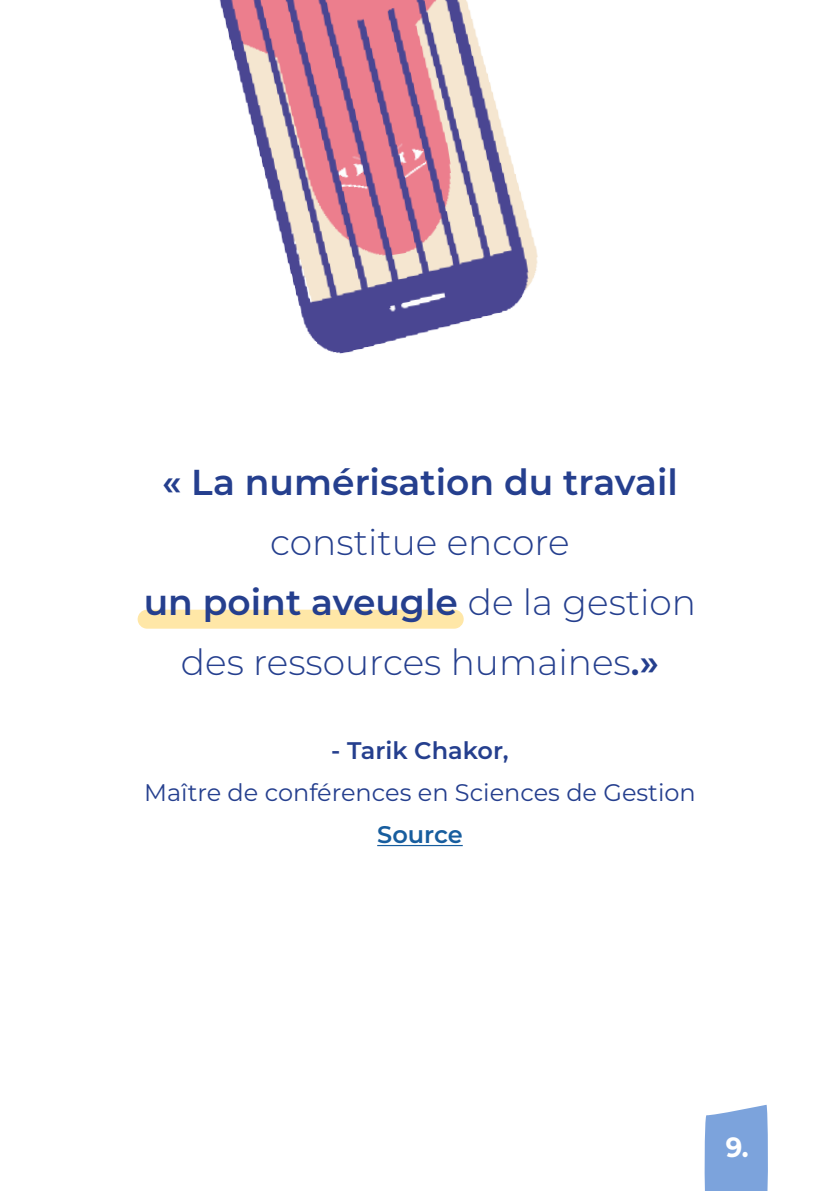
<style>
.page{position:relative;width:840px;height:1191px;background:#fff}
.page>*{position:absolute;margin:0;border:0;box-sizing:border-box;transform-origin:0 0}
.t1{font:600 36px "Montserrat";color:#253f8e}
.t2{font:300 36px "Montserrat";color:#253f8e}
.t3{font:700 27.8px "Montserrat";color:#fff;scale:.93 1}
.t4{font:24px "Montserrat";color:#253f8e}
.t5{font:600 24px "Montserrat";color:#253f8e}
.t6{font:600 24px "Montserrat";color:#175d9e}
.s1{font-weight:300}
.s2{font-weight:600}
</style>
<div class="page">
<div style="left:137px;top:609px;width:326px;height:19px;background:#ffe7a7;border-radius:9px"></div>
<svg style="left:704px;top:1104px;width:64px;height:87px;background:#88abdf"></svg>
<hr style="left:377px;top:845px;width:85px;height:1px;background:#175d9e">
<img style="left:219px;top:0;width:319px;height:354px">
<p class="t1" style="left:162px;top:457px;width:517px">« La numérisation du travail</p>
<p class="t2" style="left:270px;top:518px;width:301px">constitue encore</p>
<p class="t1" style="left:144px;top:577px;width:553px">un point aveugle <span class="s1">de la gestion</span></p>
<p class="t2" style="left:181px;top:638px;width:479px">des ressources humaines<span class="s2">.»</span></p>
<p class="t5" style="left:331px;top:733px;width:179px">- Tarik Chakor,</p>
<p class="t4" style="left:144px;top:776px;width:553px">Maître de conférences en Sciences de Gestion</p>
<p class="t6" style="left:377px;top:817px;width:87px">Source</p>
<p class="t3" style="left:725px;top:1127px;width:26px">9.</p>
</div>
